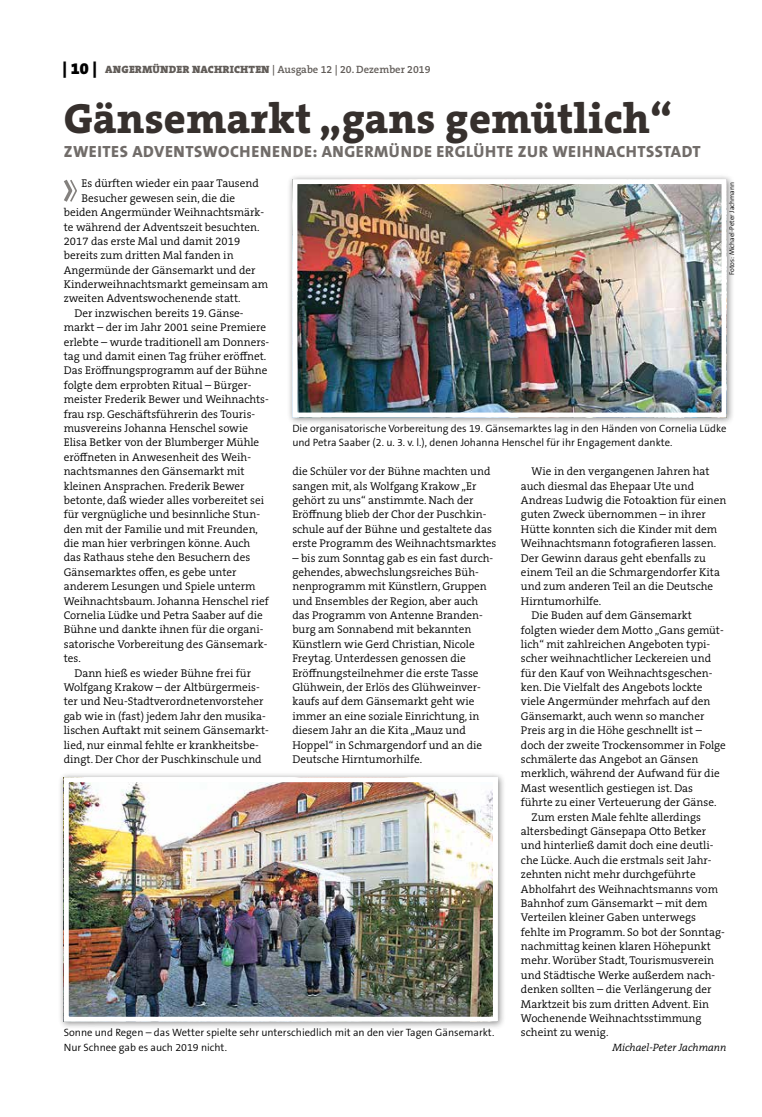
<style>
.page{position:relative;width:762px;height:1117px;background:#fff}
.page>*{position:absolute;margin:0;border:0;box-sizing:border-box;transform-origin:0 0}
.t1{font:800 42.5px "The Serif B W8";letter-spacing:.01em;color:#36302d}
.t2{font:800 16.25px "The Sans B W8";letter-spacing:.035em;color:#716c69}
.t3{font:300 11.25px/14.4px "The Serif B W4";color:#000}
.t4{font:300 10.62px/14.4px "The Sans B W4";color:#000}
.t5{font:600 10.62px "The Serif B W6";color:#615c58}
.t6{font:italic 300 10.62px "The Serif B W4";color:#000}
.t7{font:300 6.88px "The Sans B W4";color:#000}
.s1{font-family:"The Serif B W9";font-weight:900;font-size:16.25px;color:#000}
.s2{font-family:"The Serif B W9";font-weight:900}
</style>
<div class="page">
<div style="left:287px;top:173px;width:447px;height:252px;background:#000;opacity:.45"></div>
<img style="left:298px;top:185px;width:422px;height:226px">
<div style="left:292px;top:179px;width:434px;height:238px;border:5px solid #fff"></div>
<div style="left:58px;top:771px;width:448px;height:258px;background:#000;opacity:.45"></div>
<img style="left:70px;top:783px;width:422px;height:232px">
<div style="left:64px;top:777px;width:434px;height:244px;border:5px solid #fff"></div>
<svg style="left:64px;top:179px;width:13px;height:23px"></svg>
<p class="t5" style="left:63px;top:63px;width:369px"><span class="s1">| 10 |</span> <span class="s2">ANGERMÜNDER NACHRICHTEN</span> | Ausgabe 12 | 20. Dezember 2019</p>
<h1 class="t1" style="left:64px;top:90px;width:610px">Gänsemarkt „gans gemütlich“</h1>
<h2 class="t2" style="left:64px;top:141px;width:638px">ZWEITES ADVENTSWOCHENENDE: ANGERMÜNDE ERGLÜHTE ZUR WEIHNACHTSSTADT</h2>
<p class="t3" style="left:82px;top:176px;width:179px">Es dürften wieder ein paar Tausend</p>
<p class="t3" style="left:82px;top:191px;width:155px">Besucher gewesen sein, die die</p>
<p class="t3" style="left:64px;top:205px;width:202px">beiden Angermünder Weihnachtsmärk-</p>
<p class="t3" style="left:64px;top:219px;width:197px">te während der Adventszeit besuchten.</p>
<p class="t3" style="left:64px;top:234px;width:178px">2017 das erste Mal und damit 2019</p>
<p class="t3" style="left:64px;top:248px;width:171px">bereits zum dritten Mal fanden in</p>
<p class="t3" style="left:64px;top:263px;width:193px">Angermünde der Gänsemarkt und der</p>
<p class="t3" style="left:64px;top:277px;width:206px">Kinderweihnachtsmarkt gemeinsam am</p>
<p class="t3" style="left:64px;top:291px;width:178px">zweiten Adventswochenende statt.</p>
<p class="t3" style="left:74px;top:306px;width:171px">Der inzwischen bereits 19. Gänse-</p>
<p class="t3" style="left:64px;top:320px;width:204px">markt – der im Jahr 2001 seine Premiere</p>
<p class="t3" style="left:64px;top:334px;width:207px">erlebte – wurde traditionell am Donners-</p>
<p class="t3" style="left:64px;top:349px;width:204px">tag und damit einen Tag früher eröffnet.</p>
<p class="t3" style="left:64px;top:363px;width:205px">Das Eröffnungsprogramm auf der Bühne</p>
<p class="t3" style="left:64px;top:378px;width:189px">folgte dem erprobten Ritual – Bürger-</p>
<p class="t3" style="left:64px;top:392px;width:207px">meister Frederik Bewer und Weihnachts-</p>
<p class="t3" style="left:64px;top:406px;width:193px">frau rsp. Geschäftsführerin des Touris-</p>
<p class="t3" style="left:64px;top:421px;width:186px">musvereins Johanna Henschel sowie</p>
<p class="t3" style="left:64px;top:435px;width:197px">Elisa Betker von der Blumberger Mühle</p>
<p class="t3" style="left:64px;top:449px;width:189px">eröffneten in Anwesenheit des Weih-</p>
<p class="t3" style="left:64px;top:464px;width:182px">nachtsmannes den Gänsemarkt mit</p>
<p class="t3" style="left:64px;top:478px;width:182px">kleinen Ansprachen. Frederik Bewer</p>
<p class="t3" style="left:64px;top:493px;width:202px">betonte, daß wieder alles vorbereitet sei</p>
<p class="t3" style="left:64px;top:507px;width:198px">für vergnügliche und besinnliche Stun-</p>
<p class="t3" style="left:64px;top:521px;width:196px">den mit der Familie und mit Freunden,</p>
<p class="t3" style="left:64px;top:536px;width:188px">die man hier verbringen könne. Auch</p>
<p class="t3" style="left:64px;top:550px;width:188px">das Rathaus stehe den Besuchern des</p>
<p class="t3" style="left:64px;top:564px;width:174px">Gänsemarktes offen, es gebe unter</p>
<p class="t3" style="left:64px;top:579px;width:193px">anderem Lesungen und Spiele unterm</p>
<p class="t3" style="left:64px;top:593px;width:206px">Weihnachtsbaum. Johanna Henschel rief</p>
<p class="t3" style="left:64px;top:608px;width:200px">Cornelia Lüdke und Petra Saaber auf die</p>
<p class="t3" style="left:64px;top:622px;width:201px">Bühne und dankte ihnen für die organi-</p>
<p class="t3" style="left:64px;top:636px;width:205px">satorische Vorbereitung des Gänsemark-</p>
<p class="t3" style="left:64px;top:651px;width:19px">tes.</p>
<p class="t3" style="left:74px;top:665px;width:178px">Dann hieß es wieder Bühne frei für</p>
<p class="t3" style="left:64px;top:680px;width:198px">Wolfgang Krakow – der Altbürgermeis-</p>
<p class="t3" style="left:64px;top:694px;width:201px">ter und Neu-Stadtverordnetenvorsteher</p>
<p class="t3" style="left:64px;top:708px;width:203px">gab wie in (fast) jedem Jahr den musika-</p>
<p class="t3" style="left:64px;top:723px;width:207px">lischen Auftakt mit seinem Gänsemarkt-</p>
<p class="t3" style="left:64px;top:737px;width:197px">lied, nur einmal fehlte er krankheitsbe-</p>
<p class="t3" style="left:64px;top:751px;width:199px">dingt. Der Chor der Puschkinschule und</p>
<p class="t7" style="left:727px;top:275px;width:94px;rotate:-90deg">Fotos: Michael-Peter Jachmann</p>
<p class="t4" style="left:292px;top:421px;width:436px">Die organisatorische Vorbereitung des 19. Gänsemarktes lag in den Händen von Cornelia Lüdke und Petra Saaber (2. u. 3. v. l.), denen Johanna Henschel für ihr Engagement dankte.</p>
<p class="t3" style="left:292px;top:464px;width:206px">die Schüler vor der Bühne machten und sangen mit, als Wolfgang Krakow „Er gehört zu uns“ anstimmte. Nach der Eröffnung blieb der Chor der Puschkin&shy;schule auf der Bühne und gestaltete das erste Programm des Weihnachtsmarktes</p>
<p class="t3" style="left:292px;top:550px;width:202px">– bis zum Sonntag gab es ein fast durch&shy;gehendes, abwechslungsreiches Büh&shy;nenprogramm mit Künstlern, Gruppen und Ensembles der Region, aber auch das Programm von Antenne Branden&shy;burg am Sonnabend mit bekannten Künstlern wie Gerd Christian, Nicole Freytag. Unterdessen genossen die Eröffnungsteilnehmer die erste Tasse Glühwein, der Erlös des Glühweinver&shy;kaufs auf dem Gänsemarkt geht wie immer an eine soziale Einrichtung, in diesem Jahr an die Kita „Mauz und Hoppel“ in Schmargendorf und an die Deutsche Hirntumorhilfe.</p>
<p class="t3" style="left:531px;top:464px;width:179px">Wie in den vergangenen Jahren hat</p>
<p class="t3" style="left:521px;top:478px;width:175px">auch diesmal das Ehepaar Ute und</p>
<p class="t3" style="left:521px;top:493px;width:207px">Andreas Ludwig die Fotoaktion für einen</p>
<p class="t3" style="left:521px;top:507px;width:186px">guten Zweck übernommen – in ihrer</p>
<p class="t3" style="left:521px;top:521px;width:198px">Hütte konnten sich die Kinder mit dem</p>
<p class="t3" style="left:521px;top:536px;width:197px">Weihnachtsmann fotografieren lassen.</p>
<p class="t3" style="left:521px;top:550px;width:186px">Der Gewinn daraus geht ebenfalls zu</p>
<p class="t3" style="left:521px;top:565px;width:201px">einem Teil an die Schmargendorfer Kita</p>
<p class="t3" style="left:521px;top:579px;width:194px">und zum anderen Teil an die Deutsche</p>
<p class="t3" style="left:521px;top:593px;width:82px">Hirntumorhilfe.</p>
<p class="t3" style="left:531px;top:608px;width:162px">Die Buden auf dem Gänsemarkt</p>
<p class="t3" style="left:521px;top:622px;width:204px">folgten wieder dem Motto „Gans gemüt-</p>
<p class="t3" style="left:521px;top:636px;width:191px">lich“ mit zahlreichen Angeboten typi-</p>
<p class="t3" style="left:521px;top:651px;width:192px">scher weihnachtlicher Leckereien und</p>
<p class="t3" style="left:521px;top:665px;width:193px">für den Kauf von Weihnachtsgeschen-</p>
<p class="t3" style="left:521px;top:680px;width:183px">ken. Die Vielfalt des Angebots lockte</p>
<p class="t3" style="left:521px;top:694px;width:191px">viele Angermünder mehrfach auf den</p>
<p class="t3" style="left:521px;top:708px;width:185px">Gänsemarkt, auch wenn so mancher</p>
<p class="t3" style="left:521px;top:723px;width:182px">Preis arg in die Höhe geschnellt ist –</p>
<p class="t3" style="left:521px;top:737px;width:206px">doch der zweite Trockensommer in Folge</p>
<p class="t3" style="left:521px;top:751px;width:179px">schmälerte das Angebot an Gänsen</p>
<p class="t3" style="left:521px;top:766px;width:200px">merklich, während der Aufwand für die</p>
<p class="t3" style="left:521px;top:780px;width:174px">Mast wesentlich gestiegen ist. Das</p>
<p class="t3" style="left:521px;top:795px;width:197px">führte zu einer Verteuerung der Gänse.</p>
<p class="t3" style="left:531px;top:809px;width:171px">Zum ersten Male fehlte allerdings</p>
<p class="t3" style="left:521px;top:823px;width:187px">altersbedingt Gänsepapa Otto Betker</p>
<p class="t3" style="left:521px;top:838px;width:194px">und hinterließ damit doch eine deutli-</p>
<p class="t3" style="left:521px;top:852px;width:192px">che Lücke. Auch die erstmals seit Jahr-</p>
<p class="t3" style="left:521px;top:867px;width:176px">zehnten nicht mehr durchgeführte</p>
<p class="t3" style="left:521px;top:881px;width:199px">Abholfahrt des Weihnachtsmanns vom</p>
<p class="t3" style="left:521px;top:895px;width:188px">Bahnhof zum Gänsemarkt – mit dem</p>
<p class="t3" style="left:521px;top:910px;width:176px">Verteilen kleiner Gaben unterwegs</p>
<p class="t3" style="left:521px;top:924px;width:205px">fehlte im Programm. So bot der Sonntag-</p>
<p class="t3" style="left:521px;top:938px;width:191px">nachmittag keinen klaren Höhepunkt</p>
<p class="t3" style="left:521px;top:953px;width:195px">mehr. Worüber Stadt, Tourismusverein</p>
<p class="t3" style="left:521px;top:967px;width:196px">und Städtische Werke außerdem nach-</p>
<p class="t3" style="left:521px;top:982px;width:192px">denken sollten – die Verlängerung der</p>
<p class="t3" style="left:521px;top:996px;width:189px">Marktzeit bis zum dritten Advent. Ein</p>
<p class="t3" style="left:521px;top:1010px;width:182px">Wochenende Weihnachtsstimmung</p>
<p class="t3" style="left:521px;top:1025px;width:89px">scheint zu wenig.</p>
<p class="t6" style="left:612px;top:1039px;width:116px">Michael-Peter Jachmann</p>
<p class="t4" style="left:64px;top:1025px;width:432px">Sonne und Regen – das Wetter spielte sehr unterschiedlich mit an den vier Tagen Gänsemarkt.<br>Nur Schnee gab es auch 2019 nicht.</p>
</div>
